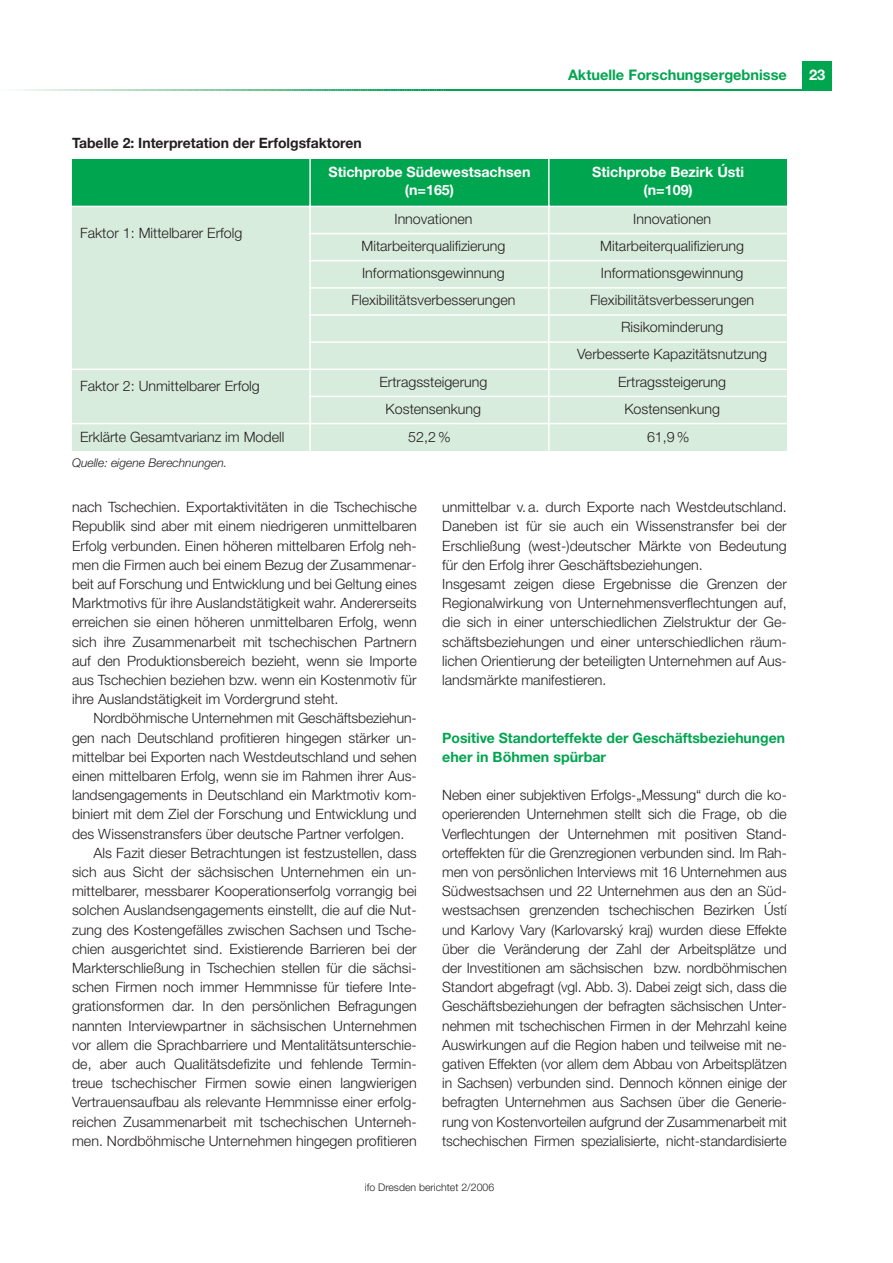
<style>
.page{position:relative;width:893px;height:1263px;background:#fff}
.page>*{position:absolute;margin:0;border:0;box-sizing:border-box;transform-origin:0 0}
.t1{font:700 14.7px "Helvetica Neue";color:#fff}
.t2{font:700 14.55px "Helvetica Neue";color:#00a54f}
.t3{font:300 14.25px/19.2px "Helvetica Neue";color:#231f20;text-align:justify}
.t4{font:700 14.25px/19.2px "Helvetica Neue";color:#00a54f}
.t5{font:700 14.25px/17.2px "Helvetica Neue";color:#fff;text-align:center}
.t6{font:700 14.25px "Helvetica Neue";color:#231f20}
.t7{font:italic 300 12px "Helvetica Neue";color:#231f20}
.t8{font:300 10.5px "Helvetica Neue";color:#231f20}
</style>
<div class="page">
<div style="left:802px;top:61px;width:30px;height:30px;background:#00a54f"></div>
<hr style="left:447px;top:89px;width:385px;height:2px;background:#00a54f">
<svg style="left:14px;top:89px;width:433px;height:2px"></svg>
<div style="left:72px;top:159px;width:477px;height:47px;background:#00a54f"></div>
<div style="left:549px;top:159px;width:237px;height:47px;background:#00a54f"></div>
<div style="left:72px;top:206px;width:238px;height:163px;background:#d8ecdd"></div>
<div style="left:310px;top:206px;width:239px;height:28px;background:#d8ecdd"></div>
<div style="left:549px;top:206px;width:237px;height:28px;background:#d8ecdd"></div>
<div style="left:310px;top:234px;width:239px;height:27px;background:#d8ecdd"></div>
<div style="left:549px;top:234px;width:237px;height:27px;background:#d8ecdd"></div>
<div style="left:310px;top:261px;width:239px;height:27px;background:#d8ecdd"></div>
<div style="left:549px;top:261px;width:237px;height:27px;background:#d8ecdd"></div>
<div style="left:310px;top:288px;width:239px;height:27px;background:#d8ecdd"></div>
<div style="left:549px;top:288px;width:237px;height:27px;background:#d8ecdd"></div>
<div style="left:310px;top:315px;width:476px;height:27px;background:#d8ecdd"></div>
<div style="left:310px;top:342px;width:476px;height:27px;background:#d8ecdd"></div>
<div style="left:72px;top:369px;width:238px;height:55px;background:#d8ecdd"></div>
<div style="left:310px;top:369px;width:239px;height:27px;background:#d8ecdd"></div>
<div style="left:549px;top:369px;width:237px;height:27px;background:#d8ecdd"></div>
<div style="left:310px;top:396px;width:239px;height:28px;background:#d8ecdd"></div>
<div style="left:549px;top:396px;width:237px;height:28px;background:#d8ecdd"></div>
<div style="left:72px;top:424px;width:238px;height:27px;background:#d8ecdd"></div>
<div style="left:310px;top:424px;width:239px;height:27px;background:#d8ecdd"></div>
<div style="left:549px;top:424px;width:237px;height:27px;background:#d8ecdd"></div>
<hr style="left:309px;top:159px;width:2px;height:292px;background:#fff">
<hr style="left:548px;top:159px;width:1px;height:292px;background:#fff">
<hr style="left:72px;top:206px;width:714px;height:1px;background:#fff">
<hr style="left:309px;top:233px;width:477px;height:1px;background:#fff">
<hr style="left:309px;top:260px;width:477px;height:1px;background:#fff">
<hr style="left:309px;top:287px;width:477px;height:2px;background:#fff">
<hr style="left:309px;top:314px;width:477px;height:2px;background:#fff">
<hr style="left:309px;top:341px;width:477px;height:2px;background:#fff">
<hr style="left:72px;top:369px;width:714px;height:1px;background:#fff">
<hr style="left:309px;top:396px;width:477px;height:1px;background:#fff">
<hr style="left:72px;top:423px;width:714px;height:1px;background:#fff">
<p class="t2" style="left:568px;top:70px;width:220px">Aktuelle Forschungsergebnisse</p>
<p class="t6" style="left:72px;top:138px;width:291px">Tabelle 2: Interpretation der Erfolgsfaktoren</p>
<p class="t5" style="left:328px;top:165px;width:203px">Stichprobe Südewestsachsen (n=165)</p>
<p class="t5" style="left:592px;top:165px;width:153px">Stichprobe Bezirk Ústi (n=109)</p>
<p class="t3" style="left:80px;top:224px;width:164px">Faktor 1: Mittelbarer Erfolg</p>
<p class="t3" style="left:394px;top:210px;width:79px">Innovationen</p>
<p class="t3" style="left:633px;top:210px;width:79px">Innovationen</p>
<p class="t3" style="left:361px;top:238px;width:145px">Mitarbeiterqualifizierung</p>
<p class="t3" style="left:600px;top:238px;width:145px">Mitarbeiterqualifizierung</p>
<p class="t3" style="left:362px;top:265px;width:144px">Informationsgewinnung</p>
<p class="t3" style="left:601px;top:265px;width:144px">Informationsgewinnung</p>
<p class="t3" style="left:351px;top:292px;width:165px">Flexibilitätsverbesserungen</p>
<p class="t3" style="left:577px;top:288px;width:191px;line-height:27.2px;text-align:center">Flexibilitätsverbesserungen<br>Risikominderung<br>Verbesserte Kapazitätsnutzung</p>
<p class="t3" style="left:80px;top:378px;width:181px">Faktor 2: Unmittelbarer Erfolg</p>
<p class="t3" style="left:379px;top:373px;width:109px">Ertragssteigerung</p>
<p class="t3" style="left:618px;top:373px;width:109px">Ertragssteigerung</p>
<p class="t3" style="left:385px;top:400px;width:97px">Kostensenkung</p>
<p class="t3" style="left:624px;top:400px;width:97px">Kostensenkung</p>
<p class="t3" style="left:80px;top:428px;width:206px">Erklärte Gesamtvarianz im Modell</p>
<p class="t3" style="left:408px;top:428px;width:44px">52,2 %</p>
<p class="t3" style="left:647px;top:428px;width:44px">61,9 %</p>
<p class="t7" style="left:72px;top:459px;width:157px">Quelle: eigene Berechnungen.</p>
<p class="t3" style="left:72px;top:499px;width:346px">nach Tschechien. Exportaktivitäten in die Tschechische Republik sind aber mit einem niedrigeren unmittelbaren Erfolg verbunden. Einen höheren mittelbaren Erfolg neh&shy;men die Firmen auch bei einem Bezug der Zusammenar&shy;beit auf Forschung und Entwicklung und bei Geltung eines Marktmotivs für ihre Auslandstätigkeit wahr. Andererseits erreichen sie einen höheren unmittelbaren Erfolg, wenn sich ihre Zusammenarbeit mit tschechischen Partnern auf den Produktionsbereich bezieht, wenn sie Importe aus Tschechien beziehen bzw. wenn ein Kostenmotiv für ihre Auslandstätigkeit im Vordergrund steht.</p>
<p class="t3" style="left:93px;top:710px;width:325px">Nordböhmische Unternehmen mit Geschäftsbeziehun-</p>
<p class="t3" style="left:72px;top:729px;width:346px">gen nach Deutschland profitieren hingegen stärker un-</p>
<p class="t3" style="left:72px;top:749px;width:346px">mittelbar bei Exporten nach Westdeutschland und sehen</p>
<p class="t3" style="left:72px;top:768px;width:346px">einen mittelbaren Erfolg, wenn sie im Rahmen ihrer Aus-</p>
<p class="t3" style="left:72px;top:787px;width:346px">landsengagements in Deutschland ein Marktmotiv kom-</p>
<p class="t3" style="left:72px;top:806px;width:346px">biniert mit dem Ziel der Forschung und Entwicklung und</p>
<p class="t3" style="left:72px;top:825px;width:334px">des Wissenstransfers über deutsche Partner verfolgen.</p>
<p class="t3" style="left:93px;top:845px;width:325px">Als Fazit dieser Betrachtungen ist festzustellen, dass</p>
<p class="t3" style="left:72px;top:864px;width:346px">sich aus Sicht der sächsischen Unternehmen ein un-</p>
<p class="t3" style="left:72px;top:883px;width:346px">mittelbarer, messbarer Kooperationserfolg vorrangig bei</p>
<p class="t3" style="left:72px;top:902px;width:346px">solchen Auslandsengagements einstellt, die auf die Nut-</p>
<p class="t3" style="left:72px;top:921px;width:346px">zung des Kostengefälles zwischen Sachsen und Tsche-</p>
<p class="t3" style="left:72px;top:941px;width:346px">chien ausgerichtet sind. Existierende Barrieren bei der</p>
<p class="t3" style="left:72px;top:960px;width:346px">Markterschließung in Tschechien stellen für die sächsi-</p>
<p class="t3" style="left:72px;top:979px;width:346px">schen Firmen noch immer Hemmnisse für tiefere Inte-</p>
<p class="t3" style="left:72px;top:998px;width:346px">grationsformen dar. In den persönlichen Befragungen</p>
<p class="t3" style="left:72px;top:1017px;width:346px">nannten Interviewpartner in sächsischen Unternehmen</p>
<p class="t3" style="left:72px;top:1037px;width:346px">vor allem die Sprachbarriere und Mentalitätsunterschie-</p>
<p class="t3" style="left:72px;top:1056px;width:346px">de, aber auch Qualitätsdefizite und fehlende Termin-</p>
<p class="t3" style="left:72px;top:1075px;width:346px">treue tschechischer Firmen sowie einen langwierigen</p>
<p class="t3" style="left:72px;top:1094px;width:346px">Vertrauensaufbau als relevante Hemmnisse einer erfolg-</p>
<p class="t3" style="left:72px;top:1113px;width:346px">reichen Zusammenarbeit mit tschechischen Unterneh-</p>
<p class="t3" style="left:72px;top:1133px;width:346px">men. Nordböhmische Unternehmen hingegen profitieren</p>
<p class="t3" style="left:442px;top:499px;width:346px;text-align:left">unmittelbar v.a. durch Exporte nach Westdeutschland.<br>Daneben ist für sie auch ein Wissenstransfer bei der Erschließung (west-)deutscher Märkte von Bedeutung für den Erfolg ihrer Geschäftsbeziehungen.<br>Insgesamt zeigen diese Ergebnisse die Grenzen der Regionalwirkung von Unternehmensverflechtungen auf, die sich in einer unterschiedlichen Zielstruktur der Ge&shy;schäftsbeziehungen und einer unterschiedlichen räum&shy;lichen Orientierung der beteiligten Unternehmen auf Aus&shy;landsmärkte manifestieren.</p>
<p class="t4" style="left:442px;top:729px;width:344px">Positive Standorteffekte der Geschäftsbeziehungen eher in Böhmen spürbar</p>
<p class="t3" style="left:442px;top:787px;width:346px">Neben einer subjektiven Erfolgs-„Messung“ durch die ko&shy;operierenden Unternehmen stellt sich die Frage, ob die Verflechtungen der Unternehmen mit positiven Stand&shy;orteffekten für die Grenzregionen verbunden sind. Im Rah&shy;men von persönlichen Interviews mit 16 Unternehmen aus Südwestsachsen und 22 Unternehmen aus den an Süd&shy;westsachsen grenzenden tschechischen Bezirken Ústí und Karlovy Vary (Karlovarsk ´y kraj) wurden diese Effekte über die Veränderung der Zahl der Arbeitsplätze und der Investitionen am sächsischen bzw. nordböhmischen Standort abgefragt (vgl. Abb. 3). Dabei zeigt sich, dass die Geschäftsbeziehungen der befragten sächsischen Unter&shy;nehmen mit tschechischen Firmen in der Mehrzahl keine Auswirkungen auf die Region haben und teilweise mit ne&shy;gativen Effekten (vor allem dem Abbau von Arbeitsplätzen in Sachsen) verbunden sind. Dennoch können einige der befragten Unternehmen aus Sachsen über die Generie&shy;rung von Kostenvorteilen aufgrund der Zusammenarbeit mit tschechischen Firmen spezialisierte, nicht-standardisierte</p>
<p class="t8" style="left:365px;top:1184px;width:131px">ifo Dresden berichtet 2/2006</p>
<p class="t1" style="left:809px;top:70px;width:18px">23</p>
</div>
